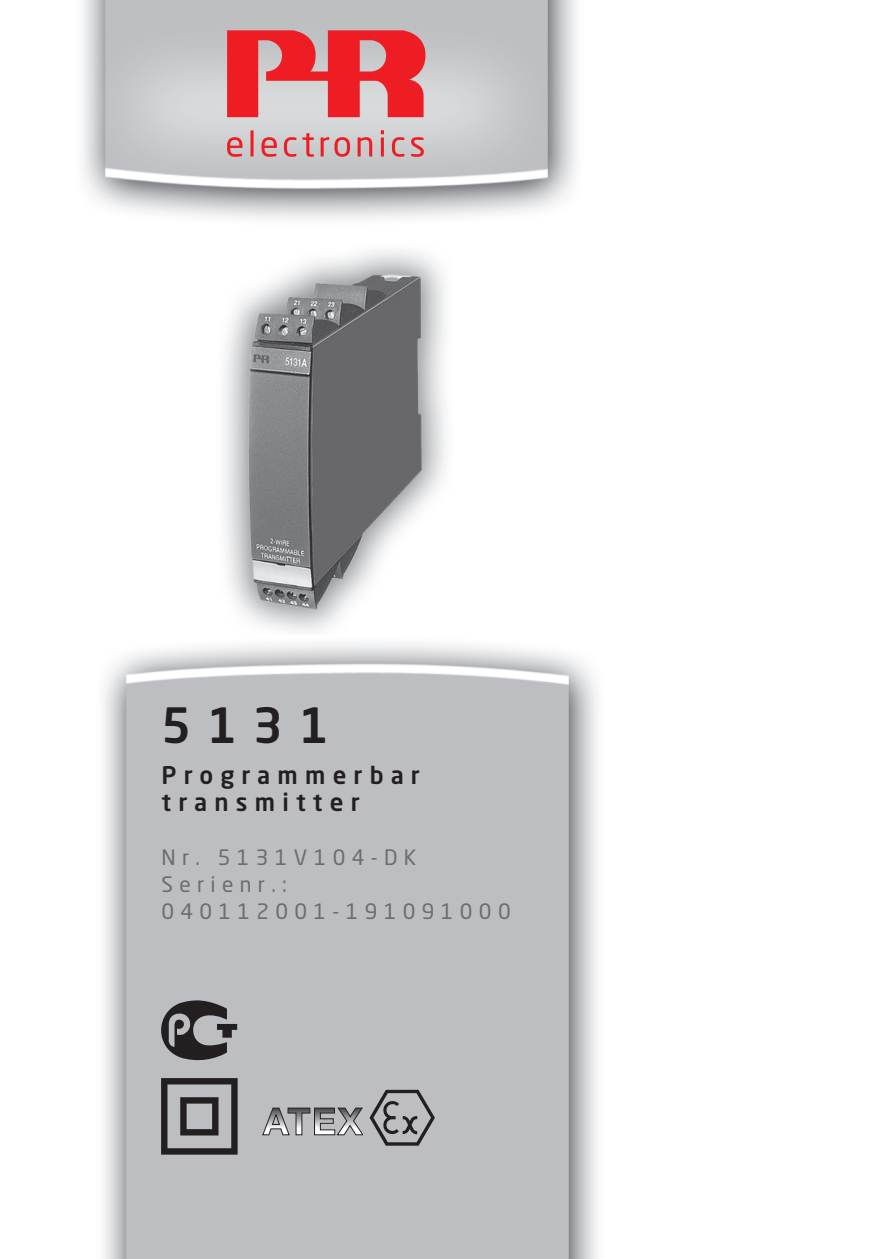
<style>
.page{position:relative;width:893px;height:1259px;background:#fff}
.page>*{position:absolute;margin:0;border:0;box-sizing:border-box;transform-origin:0 0}
.t1{font:500 48px "Neo Sans Pro";color:#231f20}
.t2{font:500 24px/27px "Neo Sans Pro";letter-spacing:.3em;color:#231f20}
.t3{font:21px/26.7px "Neo Sans Pro";letter-spacing:.3em;color:#6c6d70}
</style>
<div class="page">
<img style="left:225px;top:250px;width:221px;height:382px">
<img style="left:103px;top:643px;width:494px;height:616px">
<svg style="left:161px;top:1000px;width:76px;height:60px;background:#6e6d6f"></svg>
<img style="left:82px;top:0;width:494px;height:219px">
<svg style="left:227px;top:137px;width:15px;height:20px"></svg>
<svg style="left:250px;top:130px;width:4px;height:27px"></svg>
<svg style="left:261px;top:137px;width:16px;height:20px"></svg>
<svg style="left:284px;top:137px;width:12px;height:20px"></svg>
<svg style="left:302px;top:133px;width:12px;height:24px"></svg>
<svg style="left:321px;top:137px;width:29px;height:20px"></svg>
<svg style="left:358px;top:137px;width:14px;height:20px"></svg>
<svg style="left:381px;top:130px;width:3px;height:27px"></svg>
<svg style="left:392px;top:137px;width:12px;height:20px"></svg>
<svg style="left:411px;top:137px;width:13px;height:20px"></svg>
<svg style="left:227px;top:30px;width:199px;height:87px;background:#e35b60"></svg>
<svg style="left:161px;top:1078px;width:77px;height:76px;background:#79787a"></svg>
<svg style="left:262px;top:1107px;width:100px;height:29px;background:#9e9ea1"></svg>
<svg style="left:370px;top:1089px;width:65px;height:56px;background:#969698"></svg>
<h1 class="t1" style="left:161px;top:695px;width:169px">5131</h1>
<p class="t2" style="left:162px;top:761px;width:260px">Programmerbar transmitter</p>
<p class="t3" style="left:162px;top:843px;width:351px">Nr. 5131V104-DK<br>Serienr.:<br>040112001-191091000</p>
</div>
